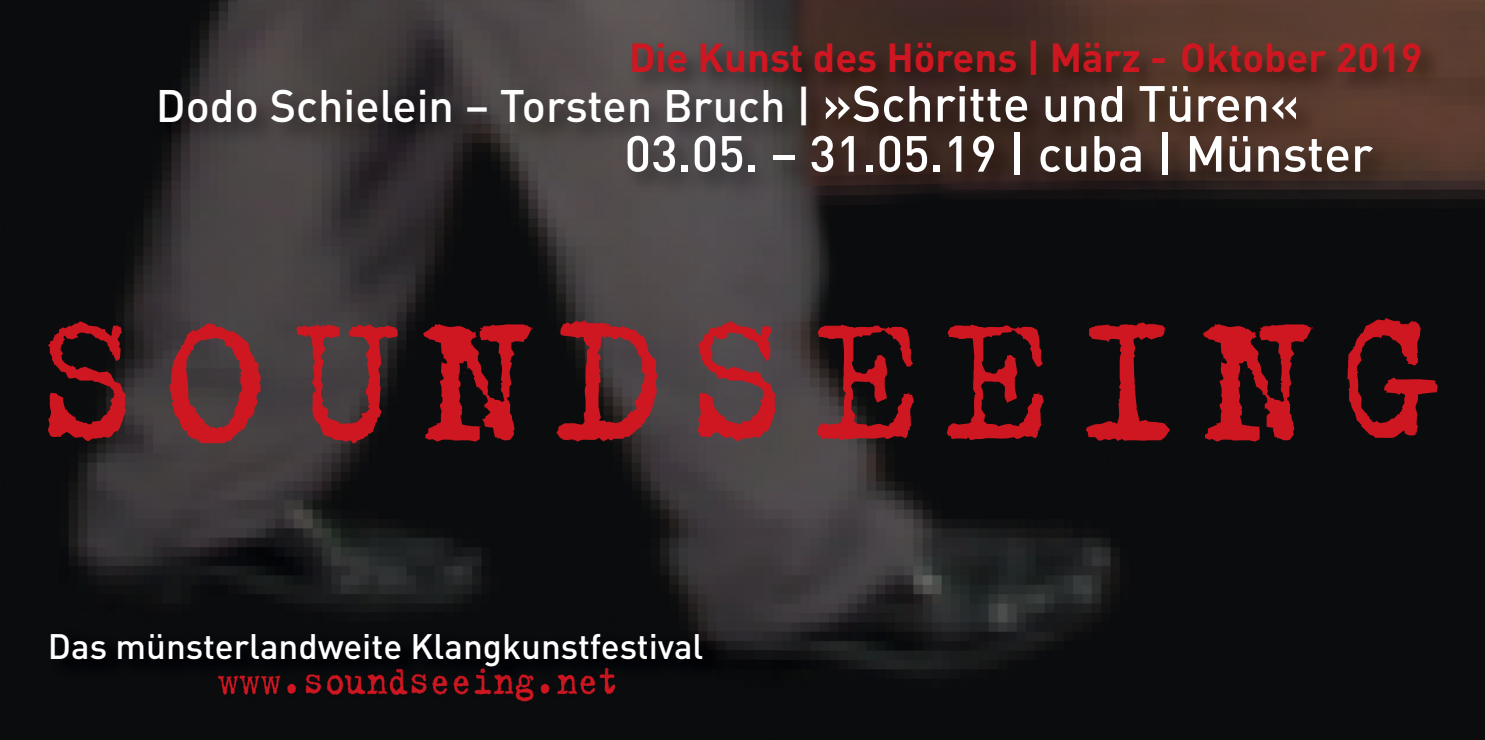
<style>
.page{position:relative;width:1485px;height:740px;background:#fff}
.page>*{position:absolute;margin:0;border:0;box-sizing:border-box;transform-origin:0 0}
.t1{font:500 50px "DIN";color:#fff}
.t2{font:500 45px "DIN";color:#fff}
.t3{font:700 40px "DIN";color:#ce1721}
.t4{font:500 35px "DIN";color:#fff}
.s1{font-size:50px}
</style>
<div class="page">
<img style="left:0;top:0;width:1485px;height:740px">
<svg style="left:1347px;top:326px;width:90px;height:112px;background:#551015"></svg>
<svg style="left:556px;top:326px;width:102px;height:116px;background:#6b2227"></svg>
<svg style="left:48px;top:321px;width:78px;height:120px;background:#5d1217"></svg>
<svg style="left:698px;top:326px;width:78px;height:115px;background:#843339"></svg>
<svg style="left:1086px;top:326px;width:84px;height:115px;background:#531015"></svg>
<svg style="left:169px;top:326px;width:92px;height:117px;background:#7b2e33"></svg>
<svg style="left:297px;top:326px;width:101px;height:117px;background:#672b2f"></svg>
<svg style="left:817px;top:326px;width:97px;height:114px;background:#5e171b"></svg>
<svg style="left:947px;top:326px;width:97px;height:114px;background:#561015"></svg>
<svg style="left:423px;top:326px;width:110px;height:116px;background:#641116"></svg>
<svg style="left:1203px;top:326px;width:110px;height:116px;background:#641016"></svg>
<img style="left:119px;top:24px;width:1362px;height:302px">
<img style="left:119px;top:319px;width:1319px;height:7px">
<img style="left:38px;top:612px;width:743px;height:93px">
<p class="t3" style="left:629px;top:43px;width:795px">Die Kunst des Hörens | März - Oktober 2019</p>
<p class="t2" style="left:156px;top:90px;width:1145px">Dodo Schielein – Torsten Bruch | <span class="s1">»Schritte und Türen«</span></p>
<p class="t1" style="left:624px;top:136px;width:750px">03.05. – 31.05.19 | cuba | Münster</p>
<p class="t4" style="left:48px;top:635px;width:657px">Das münsterlandweite Klangkunstfestival</p>
</div>
